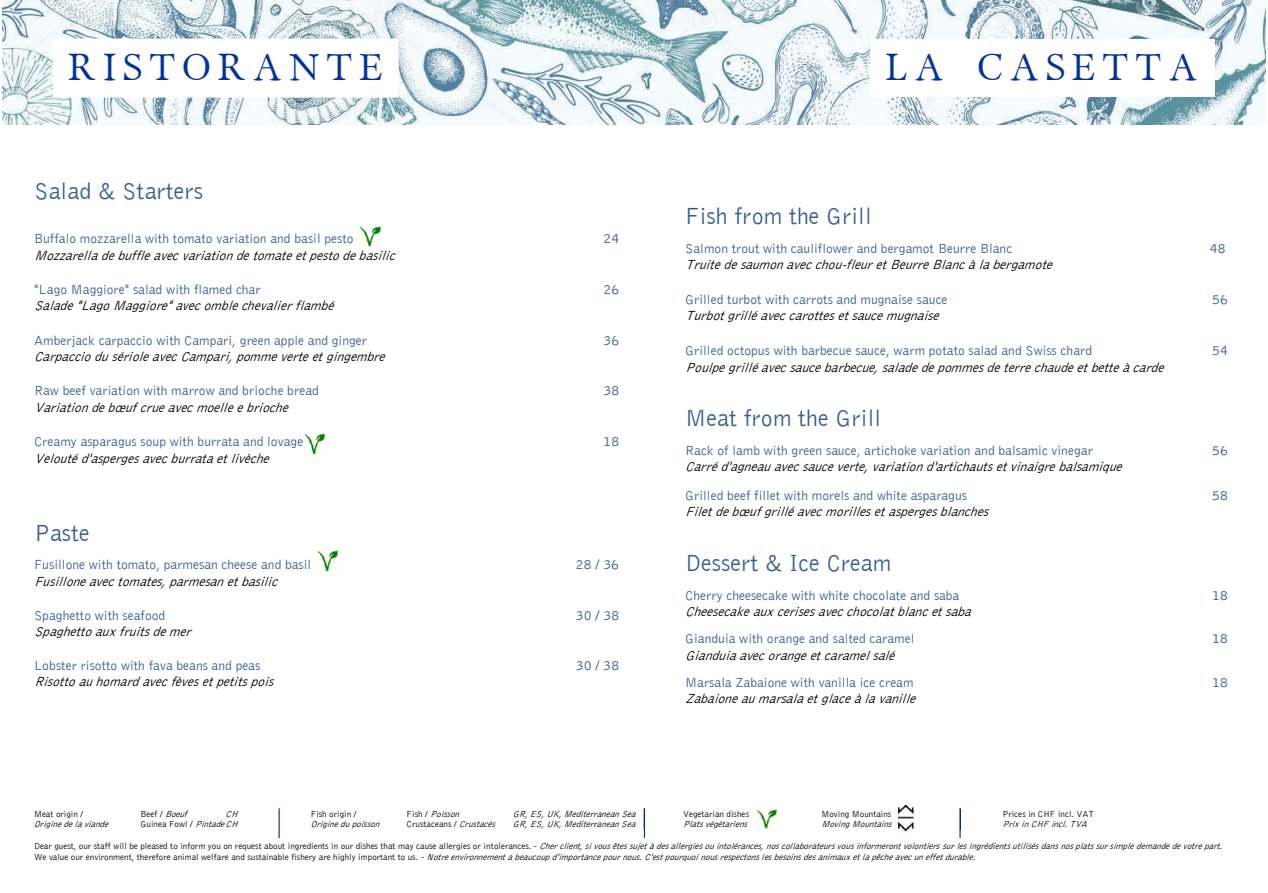
<style>
.page{position:relative;width:1268px;height:893px;background:#fff}
.page>*{position:absolute;margin:0;border:0;box-sizing:border-box;transform-origin:0 0}
.t1{font:39px "Miramar";letter-spacing:.175em;color:#039}
.t2{font:300 24px "Bell Gothic";color:#365f91}
.t3{font:300 14.25px "Bell Gothic";color:#365f91}
.t4{font:italic 300 13.5px "Bell Gothic";color:#000}
.t5{font:300 13.5px "Bell Gothic";color:#365f91}
.t6{font:italic 300 9px/10.6px "Bell Gothic";color:#000}
.t7{font:300 9px "Bell Gothic";color:#000}
.s1{font-style:italic}
.s2{font-style:normal}
</style>
<div class="page">
<img style="left:2px;top:0;width:1263px;height:125px">
<img style="left:756px;top:809px;width:21px;height:19px">
<hr style="left:278px;top:808px;width:1px;height:30px;background:#003468">
<div style="left:54px;top:39px;width:344px;height:58px;background:#fff"></div>
<div style="left:53px;top:39px;width:345px;height:59px;border:1px solid #fff"></div>
<div style="left:869px;top:39px;width:344px;height:58px;background:#fff"></div>
<img style="left:897px;top:804px;width:17px;height:28px">
<hr style="left:643px;top:808px;width:2px;height:30px;background:#003468">
<hr style="left:959px;top:808px;width:1px;height:30px;background:#003468">
<img style="left:359px;top:226px;width:22px;height:20px">
<img style="left:317px;top:550px;width:22px;height:21px">
<img style="left:304px;top:433px;width:22px;height:21px">
<h1 class="t1" style="left:68px;top:45px;width:316px">RISTORANTE</h1>
<h1 class="t1" style="left:885px;top:45px;width:313px">LA CASETTA</h1>
<h2 class="t2" style="left:34px;top:178px;width:170px">Salad &amp; Starters</h2>
<p class="t5" style="left:34px;top:232px;width:321px">Buffalo mozzarella with tomato variation and basil pesto</p>
<p class="t3" style="left:603px;top:231px;width:17px">24</p>
<p class="t4" style="left:34px;top:248px;width:367px">Mozzarelladebuffleavec variationde tomateetpestodebasilic</p>
<p class="t5" style="left:34px;top:282px;width:228px">"Lago Maggiore" salad with flamed char</p>
<p class="t3" style="left:603px;top:281px;width:17px">26</p>
<p class="t4" style="left:34px;top:298px;width:306px">Salade"LagoMaggiore"avecomblechevalierflambé</p>
<p class="t5" style="left:34px;top:333px;width:334px">Amberjack carpaccio with Campari, green apple and ginger</p>
<p class="t3" style="left:603px;top:332px;width:17px">36</p>
<p class="t4" style="left:34px;top:349px;width:357px">Carpacciodusériole avec Campari,pommeverteetgingembre</p>
<p class="t5" style="left:34px;top:384px;width:286px">Raw beef variation with marrow and brioche bread</p>
<p class="t3" style="left:603px;top:383px;width:17px">38</p>
<p class="t4" style="left:34px;top:400px;width:260px">Variationdebœufcrueavecmoelleebrioche</p>
<p class="t5" style="left:34px;top:435px;width:271px">Creamy asparagus soup with burrata and lovage</p>
<p class="t3" style="left:603px;top:434px;width:17px">18</p>
<p class="t4" style="left:34px;top:451px;width:241px">Veloutéd'aspergesavecburrataetlivèche</p>
<h2 class="t2" style="left:34px;top:520px;width:57px">Paste</h2>
<p class="t5" style="left:34px;top:557px;width:279px">Fusillone with tomato, parmesan cheese and basil</p>
<p class="t3" style="left:575px;top:557px;width:45px">28 / 36</p>
<p class="t4" style="left:34px;top:574px;width:249px">Fusilloneavectomates,parmesanetbasilic</p>
<p class="t5" style="left:34px;top:608px;width:133px">Spaghetto with seafood</p>
<p class="t3" style="left:575px;top:607px;width:45px">30 / 38</p>
<p class="t4" style="left:34px;top:624px;width:163px">Spaghetto auxfruitsdemer</p>
<p class="t5" style="left:34px;top:658px;width:228px">Lobster risotto with fava beans and peas</p>
<p class="t3" style="left:575px;top:658px;width:45px">30 / 38</p>
<p class="t4" style="left:34px;top:675px;width:245px">Risottoauhomardavecfèvesetpetitspois</p>
<h2 class="t2" style="left:685px;top:204px;width:188px">Fish from the Grill</h2>
<p class="t5" style="left:685px;top:241px;width:328px">Salmon trout with cauliflower and bergamot Beurre Blanc</p>
<p class="t3" style="left:1209px;top:241px;width:17px">48</p>
<p class="t4" style="left:685px;top:257px;width:373px">Truitedesaumonavec chou-fleuretBeurreBlancàlabergamote</p>
<p class="t5" style="left:685px;top:292px;width:264px">Grilled turbot with carrots and mugnaise sauce</p>
<p class="t3" style="left:1211px;top:292px;width:17px">56</p>
<p class="t4" style="left:685px;top:309px;width:260px">Turbotgrilléaveccarottesetsaucemugnaise</p>
<p class="t5" style="left:685px;top:343px;width:408px">Grilled octopus with barbecue sauce, warm potato salad and Swiss chard</p>
<p class="t3" style="left:1211px;top:343px;width:17px">54</p>
<p class="t4" style="left:685px;top:360px;width:484px">Poulpegrilléavecsaucebarbecue,saladedepommesdeterrechaudeetbetteàcarde</p>
<h2 class="t2" style="left:685px;top:406px;width:197px">Meat from the Grill</h2>
<p class="t5" style="left:685px;top:443px;width:409px">Rack of lamb with green sauce, artichoke variation and balsamic vinegar</p>
<p class="t3" style="left:1211px;top:442px;width:17px">56</p>
<p class="t4" style="left:685px;top:459px;width:443px">Carréd'agneauavec sauceverte,variationd'artichautsetvinaigrebalsamique</p>
<p class="t5" style="left:685px;top:488px;width:283px">Grilled beef fillet with morels and white asparagus</p>
<p class="t3" style="left:1211px;top:488px;width:17px">58</p>
<p class="t4" style="left:685px;top:505px;width:309px">Filetdebœufgrilléavecmorillesetaspergesblanches</p>
<h2 class="t2" style="left:685px;top:550px;width:208px">Dessert &amp; Ice Cream</h2>
<p class="t5" style="left:685px;top:588px;width:276px">Cherry cheesecake with white chocolate and saba</p>
<p class="t3" style="left:1211px;top:587px;width:17px">18</p>
<p class="t4" style="left:685px;top:604px;width:292px">Cheesecakeauxcerisesavecchocolatblancetsaba</p>
<p class="t5" style="left:685px;top:632px;width:231px">Gianduia with orange and salted caramel</p>
<p class="t3" style="left:1211px;top:631px;width:17px">18</p>
<p class="t4" style="left:685px;top:648px;width:216px">Gianduiaavecorangeetcaramelsalé</p>
<p class="t5" style="left:685px;top:675px;width:230px">Marsala Zabaione with vanilla ice cream</p>
<p class="t3" style="left:1211px;top:674px;width:17px">18</p>
<p class="t4" style="left:685px;top:691px;width:236px">Zabaioneaumarsalaetglaceàlavanille</p>
<p class="t7" style="left:34px;top:809px;width:50px">Meat origin /</p>
<p class="t7" style="left:140px;top:809px;width:51px">B e e f / <span class="s1">Boeuf</span></p>
<p class="t6" style="left:225px;top:809px;width:17px">CH</p>
<p class="t7" style="left:311px;top:809px;width:47px">Fish origin /</p>
<p class="t6" style="left:406px;top:809px;width:57px"><span class="s2">F i s h /</span> Poisson</p>
<p class="t6" style="left:513px;top:809px;width:127px">GR,ES,UK,MediterraneanSea</p>
<p class="t7" style="left:683px;top:809px;width:67px">Vegetarian dishes</p>
<p class="t7" style="left:821px;top:809px;width:71px">Moving Mountains</p>
<p class="t7" style="left:1002px;top:809px;width:93px">Prices in CHF incl. VAT</p>
<p class="t6" style="left:34px;top:819px;width:79px">Originedelaviande</p>
<p class="t7" style="left:140px;top:820px;width:102px">Guinea Fowl / <span class="s1">PintadeCH</span></p>
<p class="t6" style="left:311px;top:819px;width:73px">Originedupoisson</p>
<p class="t7" style="left:406px;top:820px;width:93px">Crustaceans / <span class="s1">Crustacés</span></p>
<p class="t6" style="left:513px;top:819px;width:127px">GR,ES,UK,MediterraneanSea</p>
<p class="t6" style="left:683px;top:819px;width:69px">Platsvégétariens</p>
<p class="t6" style="left:821px;top:819px;width:75px">MovingMountains</p>
<p class="t6" style="left:1002px;top:819px;width:89px">PrixinCHFincl.TVA</p>
<p class="t6" style="left:34px;top:841px;width:1192px"><span class="s2">D e a r g u e s t , o u r s t a f f w i l l b e p l e a s e d t o i n f o r m y o u o n r e q u e s t a b o u t i n g r e d i e n t s i n o u r d i s h e s t h a t m a y c a u s e a l l e r g i e s o r i n t o l e r a n c e s . -</span> Cherclient,sivousêtessujetàdesallergiesouintolérances,noscollaborateursvousinformerontvolontierssurlesingrédientsutilisésdansnosplatssursimpledemandedevotrepart.<br><span class="s2">W e v a l u e o u r e n v i r o n m e n t , t h e r e f o r e a n i m a l w e l f a r e a n d s u s t a i n a b l e f i s h e r y a r e h i g h l y i m p o r t a n t t o u s . -</span> Notreenvironnementabeaucoupd'importancepournous.C'estpourquoinousrespectonslesbesoinsdesanimauxetlapêcheavecuneffetdurable.</p>
</div>
